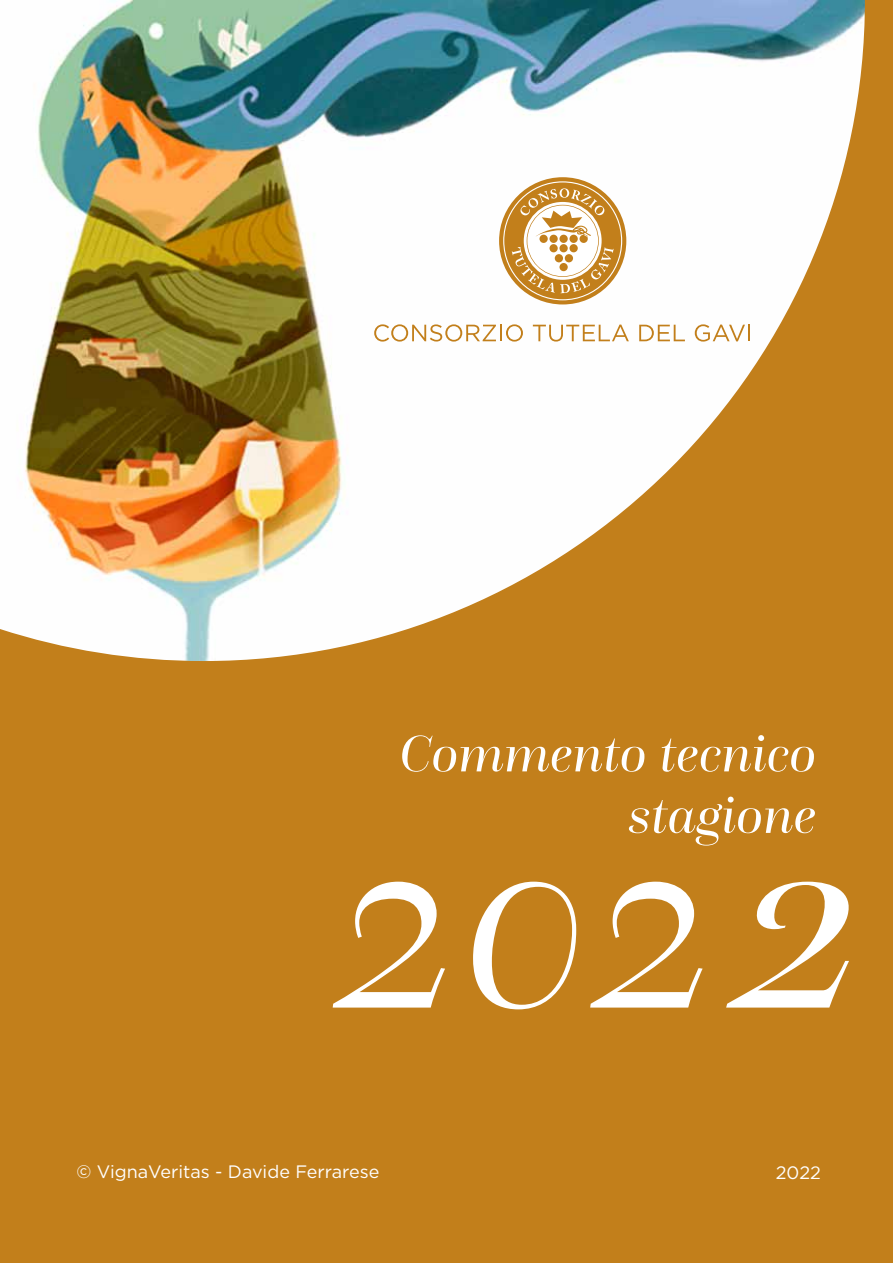
<style>
.page{position:relative;width:893px;height:1263px;background:#c27f1b}
.page>*{position:absolute;margin:0;border:0;box-sizing:border-box;transform-origin:0 0}
.t1{font:italic 300 258px "Questa Grande";color:#fff}
.t2{font:italic 54px/61.5px "Questa Grande";color:#fff;text-align:right}
.t3{font:18px "Gotham";color:#fff}
.s1{font-weight:400}
</style>
<div class="page">
<img style="left:0;top:0;width:865px;height:661px">
<svg style="left:374px;top:324px;width:149px;height:18px"></svg>
<svg style="left:533px;top:325px;width:96px;height:17px"></svg>
<svg style="left:639px;top:325px;width:46px;height:16px"></svg>
<svg style="left:695px;top:324px;width:55px;height:18px"></svg>
<svg style="left:499px;top:177px;width:127px;height:127px"></svg>
<h2 class="t2" style="left:399px;top:723px;width:419px">Commento tecnico stagione</h2>
<h1 class="t1" style="left:334px;top:769px;width:619px">202<span class="s1">2</span></h1>
<p class="t3" style="left:77px;top:1160px;width:304px">© VignaVeritas - Davide Ferrarese</p>
<p class="t3" style="left:776px;top:1161px;width:47px">2022</p>
</div>
